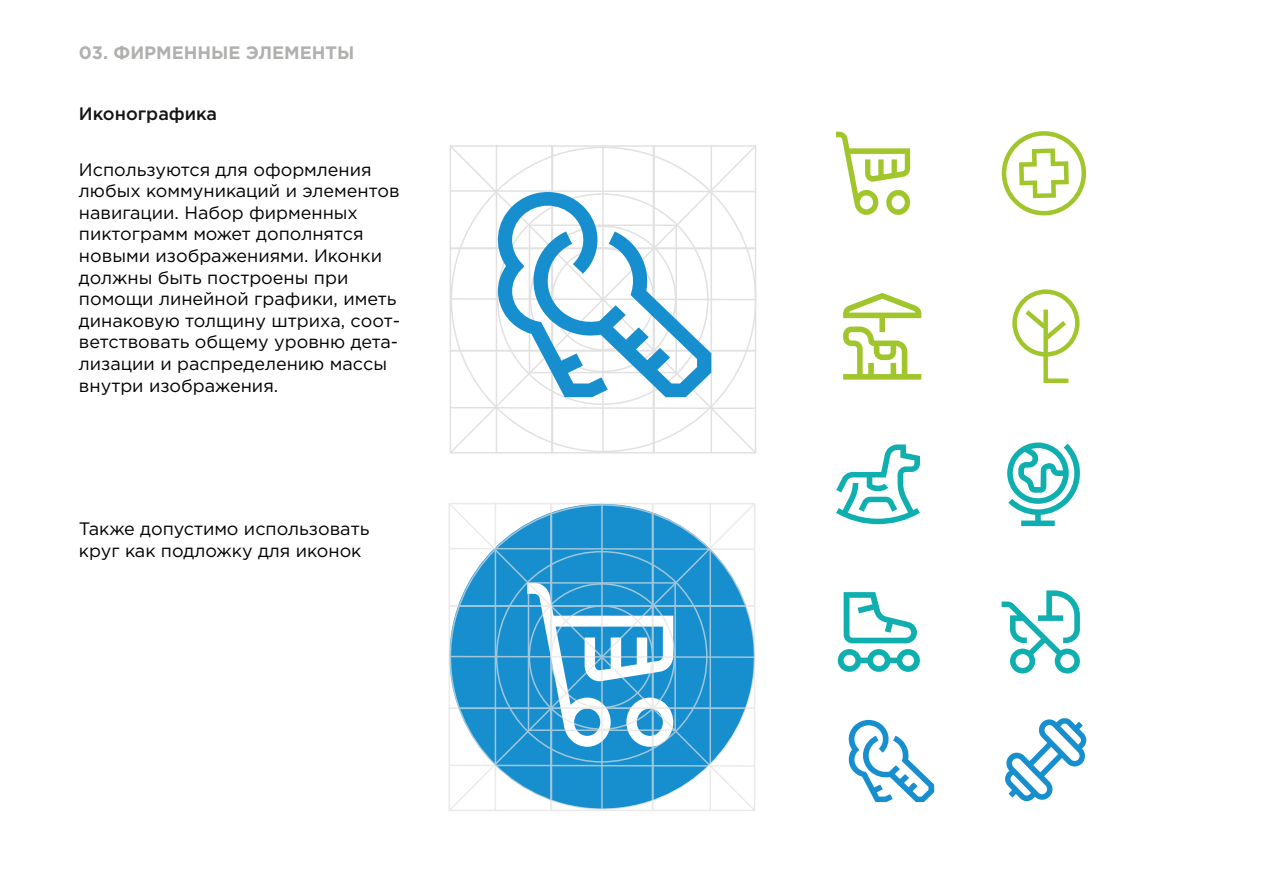
<style>
.page{position:relative;width:1263px;height:893px;background:#fff}
.page>*{position:absolute;margin:0;border:0;box-sizing:border-box;transform-origin:0 0}
.t1{font:18px/21.6px "Gotham Pro";color:#010101}
.t2{font:700 18px "Gotham Pro";color:#b0b0af}
.t3{font:500 18px "Gotham Pro";color:#141414}
</style>
<div class="page">
<svg style="left:836px;top:444px;width:84px;height:80px"></svg>
<svg style="left:1007px;top:443px;width:73px;height:83px"></svg>
<svg style="left:836px;top:132px;width:74px;height:83px"></svg>
<svg style="left:1005px;top:718px;width:81px;height:83px"></svg>
<svg style="left:848px;top:720px;width:86px;height:82px"></svg>
<svg style="left:1002px;top:131px;width:84px;height:84px"></svg>
<svg style="left:1001px;top:590px;width:79px;height:83px"></svg>
<svg style="left:838px;top:592px;width:82px;height:80px"></svg>
<svg style="left:843px;top:293px;width:78px;height:87px"></svg>
<svg style="left:1012px;top:289px;width:67px;height:94px"></svg>
<svg style="left:449px;top:145px;width:308px;height:309px"></svg>
<hr style="left:602px;top:145px;width:2px;height:308px;background:#e2e1e1">
<hr style="left:496px;top:145px;width:1px;height:308px;background:#e2e1e1">
<hr style="left:710px;top:145px;width:2px;height:308px;background:#e2e1e1">
<svg style="left:449px;top:406px;width:308px;height:4px"></svg>
<svg style="left:449px;top:503px;width:306px;height:308px"></svg>
<hr style="left:601px;top:502px;width:2px;height:308px;background:#e2e1e1">
<hr style="left:495px;top:502px;width:1px;height:308px;background:#e2e1e1">
<hr style="left:709px;top:502px;width:2px;height:308px;background:#e2e1e1">
<svg style="left:449px;top:583px;width:306px;height:164px"></svg>
<svg style="left:449px;top:547px;width:306px;height:4px"></svg>
<svg style="left:449px;top:764px;width:306px;height:3px"></svg>
<div style="left:550px;top:605px;width:103px;height:103px;border:2px solid #e2e1e1;border-radius:50%"></div>
<svg style="left:449px;top:189px;width:308px;height:208px"></svg>
<p class="t2" style="left:79px;top:43px;width:277px">03. ФИРМЕННЫЕ ЭЛЕМЕНТЫ</p>
<p class="t3" style="left:79px;top:103px;width:140px">Иконографика</p>
<p class="t1" style="left:79px;top:158px;width:323px">Используются для оформления любых коммуникаций и элементов навигации. Набор фирменных пиктограмм может дополнятся новыми изображениями. Иконки должны быть построены при помощи линейной графики, иметь динаковую толщину штриха, соот&shy;ветствовать общему уровню дета&shy;лизации и распределению массы внутри изображения.</p>
<p class="t1" style="left:79px;top:518px;width:292px">Также допустимо использовать круг как подложку для иконок</p>
</div>
